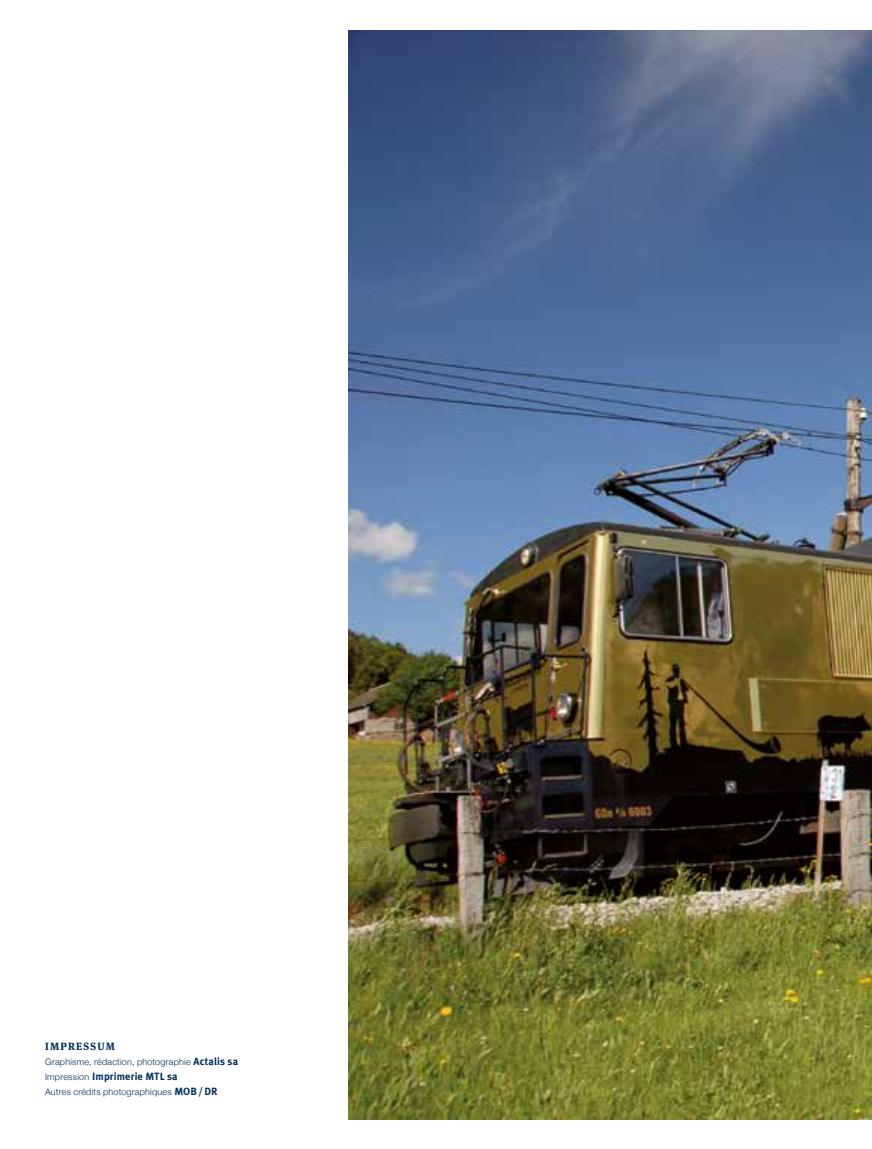
<style>
.page{position:relative;width:872px;height:1149px;background:#fff}
.page>*{position:absolute;margin:0;border:0;box-sizing:border-box;transform-origin:0 0}
.t1{font:700 10.5px "Meta Plus";letter-spacing:.015em;color:#002e5a}
.t2{font:700 10.5px "Meta Serif OT";letter-spacing:.11em;color:#002e5a}
.t3{font:300 9px "Helvetica Neue";letter-spacing:.025em;color:#002e5a}
.s1{font-family:"Meta Plus";font-weight:700;font-size:10.5px}
.s2{font-family:"Helvetica Neue";font-weight:300;font-size:9px}
</style>
<div class="page">
<img style="left:349px;top:30px;width:523px;height:1088px">
<p class="t2" style="left:45px;top:1039px;width:71px">IMPRESSUM</p>
<p class="t3" style="left:45px;top:1056px;width:195px">Graphisme, rédaction, photographie <span class="s1">Actalis sa</span></p>
<p class="t1" style="left:45px;top:1070px;width:134px"><span class="s2">Impression</span> Imprimerie MTL sa</p>
<p class="t3" style="left:45px;top:1086px;width:174px">Autres crédits photographiques <span class="s1">MOB/DR</span></p>
</div>
